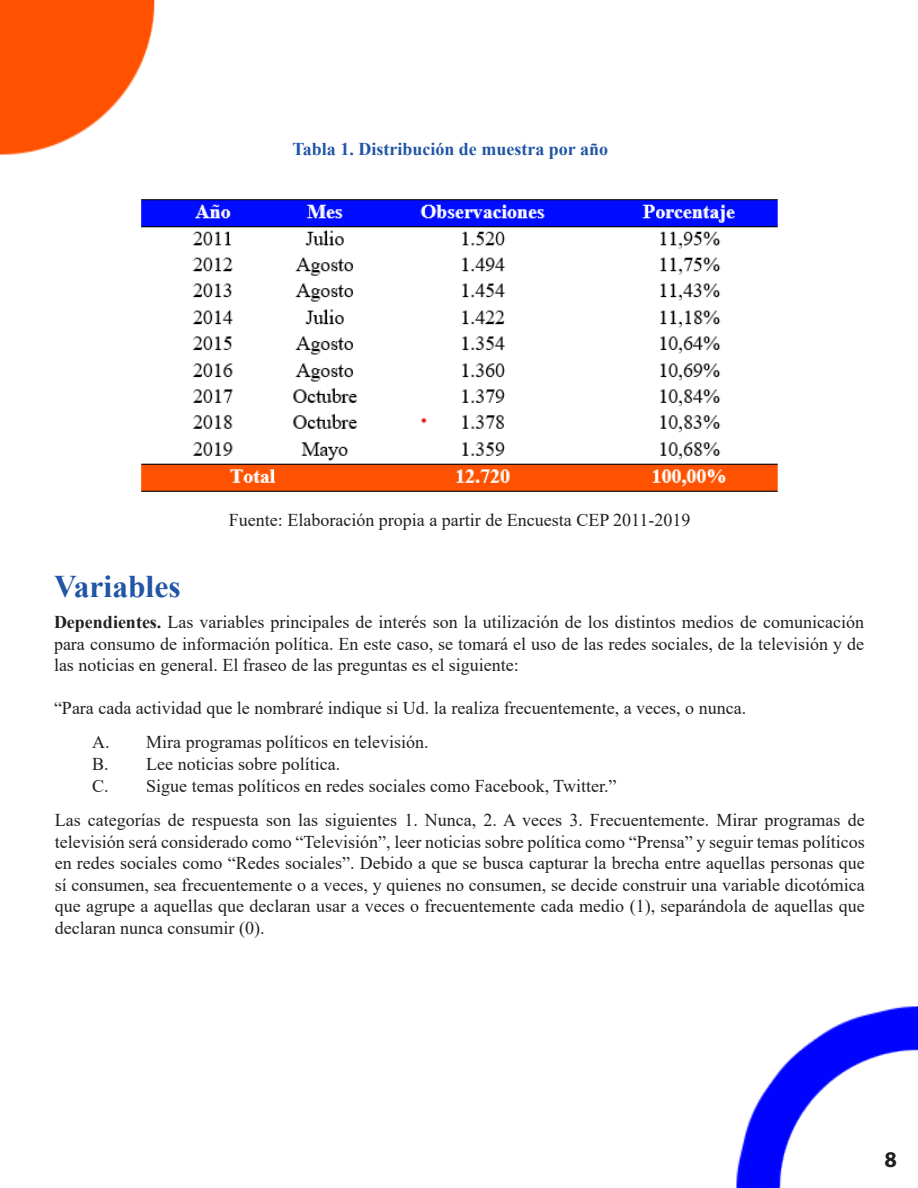
<style>
.page{position:relative;width:918px;height:1188px;background:#fff}
.page>*{position:absolute;margin:0;border:0;box-sizing:border-box;transform-origin:0 0}
.t1{font:700 31.5px "Times New Roman";color:#2155a5}
.t2{font:700 22.5px "Myriad Pro";color:#231f20}
.t3{font:18px/21.6px "Times New Roman";color:#231f20;text-align:justify}
.t4{font:700 18px "Times New Roman";color:#2155a5}
.s1{font-weight:700}
</style>
<div class="page">
<img style="left:0;top:0;width:918px;height:1188px">
<img style="left:140px;top:198px;width:639px;height:295px">
<p class="t4" style="left:293px;top:136px;width:317px">Tabla 1. Distribución de muestra por año</p>
<p class="t3" style="left:229px;top:509px;width:463px">Fuente: Elaboración propia a partir de Encuesta CEP 2011-2019</p>
<p class="t1" style="left:54px;top:564px;width:128px">Variables</p>
<p class="t3" style="left:54px;top:611px;width:812px"><span class="s1">Dependientes.</span> Las variables principales de interés son la utilización de los distintos medios de comunicación para consumo de información política. En este caso, se tomará el uso de las redes sociales, de la televisión y de las noticias en general. El fraseo de las preguntas es el siguiente:</p>
<p class="t3" style="left:54px;top:697px;width:694px">“Para cada actividad que le nombraré indique si Ud. la realiza frecuentemente, a veces, o nunca.</p>
<p class="t3" style="left:92px;top:731px;width:338px">A. Mira programas políticos en televisión.</p>
<p class="t3" style="left:92px;top:753px;width:249px">B. Lee noticias sobre política.</p>
<p class="t3" style="left:92px;top:774px;width:526px">C. Sigue temas políticos en redes sociales como Facebook, Twitter.”</p>
<p class="t3" style="left:55px;top:809px;width:812px">Las categorías de respuesta son las siguientes 1. Nunca, 2. A veces 3. Frecuentemente. Mirar programas de televisión será considerado como “Televisión”, leer noticias sobre política como “Prensa” y seguir temas políticos en redes sociales como “Redes sociales”. Debido a que se busca capturar la brecha entre aquellas personas que sí consumen, sea frecuentemente o a veces, y quienes no consumen, se decide construir una variable dicotómica que agrupe a aquellas que declaran usar a veces o frecuentemente cada medio (1), separándola de aquellas que declaran nunca consumir (0).</p>
<p class="t2" style="left:885px;top:1145px;width:14px">8</p>
</div>
